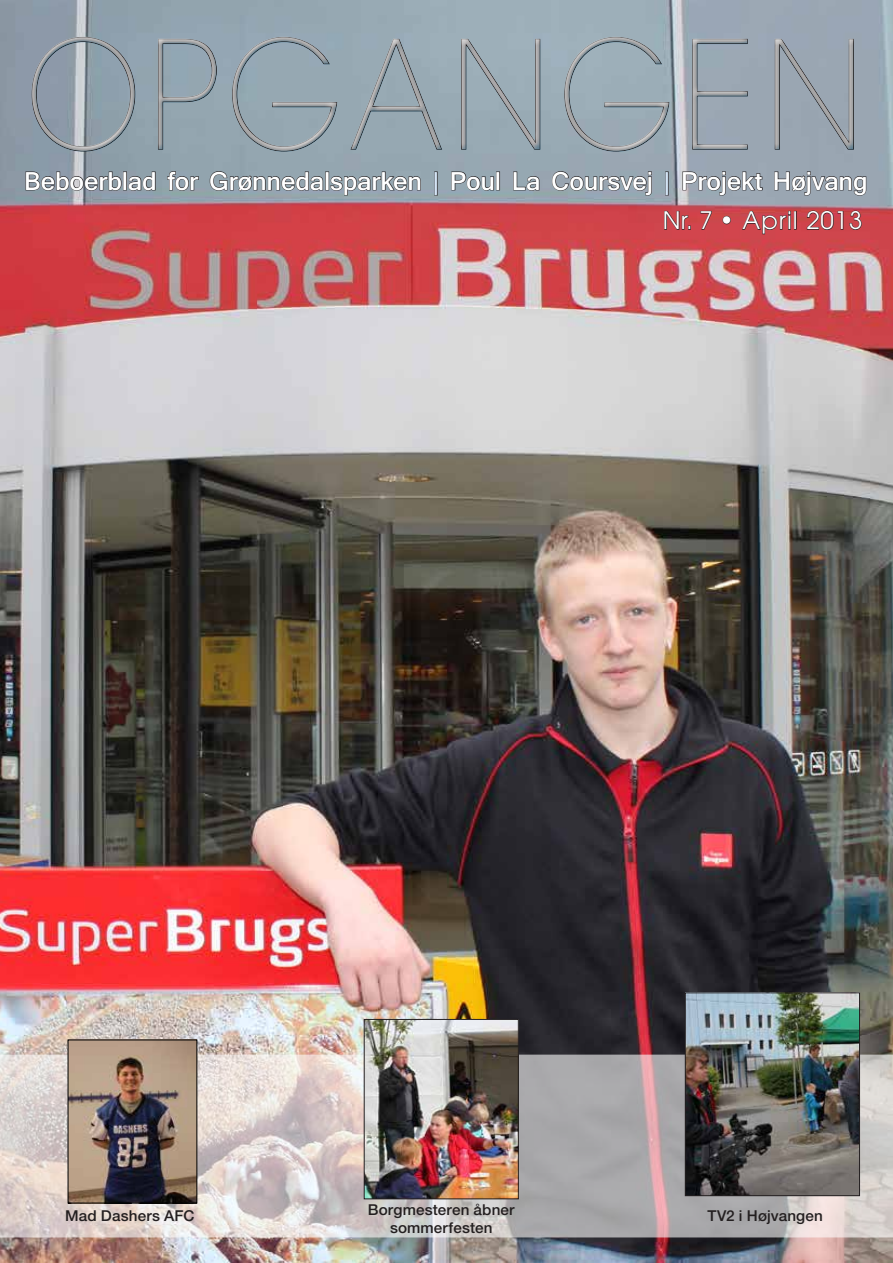
<style>
.page{position:relative;width:893px;height:1263px;background:#fff}
.page>*{position:absolute;margin:0;border:0;box-sizing:border-box;transform-origin:0 0}
.t1{font:200 148.2px "Avant Garde";letter-spacing:.07em;color:#a8a6a6;scale:.9 1}
.t2{font:700 27px "Shruti";letter-spacing:-.005em;color:#fff}
.t3{font:24px "Avant Garde";letter-spacing:.04em;color:#fff}
.t4{font:500 15px/18px "Helvetica Neue";letter-spacing:.01em;color:#231f20;text-align:center}
.s1{color:#aba8a9}
.s2{color:#d5e5f6}
.s3{color:#d4e5f6}
</style>
<div class="page">
<img style="left:0;top:0;width:893px;height:1263px">
<svg style="left:0;top:1054px;width:893px;height:183px;background:#c9c1c0"></svg>
<div style="left:25px;top:30px;width:834px;height:123px;background:#fff;opacity:.92"></div>
<div style="left:34px;top:35px;width:827px;height:124px;background:#0073b0;opacity:.7"></div>
<svg style="left:664px;top:211px;width:27px;height:19px"></svg>
<svg style="left:700px;top:211px;width:12px;height:19px"></svg>
<div style="left:723px;top:216px;width:8px;height:8px;border:1px solid #231f20;border-radius:50%"></div>
<svg style="left:742px;top:211px;width:49px;height:24px"></svg>
<div style="left:794px;top:211px;width:3px;height:19px;border:1px solid #231f20"></div>
<svg style="left:806px;top:210px;width:56px;height:20px"></svg>
<svg style="left:25px;top:171px;width:131px;height:20px;background:#717981"></svg>
<svg style="left:167px;top:171px;width:32px;height:20px"></svg>
<svg style="left:209px;top:171px;width:114px;height:20px;background:#747f87"></svg>
<div style="left:326px;top:172px;width:3px;height:18px;border:1px solid #231f20"></div>
<svg style="left:330px;top:171px;width:91px;height:25px;background:#7a878f"></svg>
<svg style="left:451px;top:171px;width:43px;height:20px"></svg>
<div style="left:497px;top:172px;width:3px;height:18px;border:1px solid #231f20"></div>
<svg style="left:513px;top:171px;width:27px;height:20px"></svg>
<svg style="left:552px;top:171px;width:100px;height:25px;background:#7e8891"></svg>
<svg style="left:682px;top:171px;width:81px;height:25px;background:#818992"></svg>
<svg style="left:774px;top:171px;width:93px;height:25px;background:#7d858e"></svg>
<img style="left:687px;top:994px;width:171px;height:200px">
<div style="left:685px;top:992px;width:175px;height:204px;border:1px solid #231f20"></div>
<img style="left:366px;top:1021px;width:151px;height:176px">
<div style="left:364px;top:1019px;width:155px;height:180px;border:1px solid #231f20"></div>
<img style="left:70px;top:1041px;width:125px;height:160px">
<div style="left:68px;top:1039px;width:129px;height:164px;border:1px solid #000101"></div>
<h1 class="t1" style="left:27px;top:8px;width:931px">OPGA<span class="s1">N</span>GEN</h1>
<p class="t2" style="left:24px;top:165px;width:845px">Beboerblad for Grønnedalsparken <span class="s2">|</span> Poul La Coursvej <span class="s3">|</span> Projekt Højvang</p>
<p class="t3" style="left:663px;top:206px;width:201px">Nr. 7 • April 2013</p>
<p class="t4" style="left:65px;top:1207px;width:131px">Mad Dashers AFC</p>
<p class="t4" style="left:368px;top:1200px;width:148px">Borgmesteren åbner sommerfesten</p>
<p class="t4" style="left:707px;top:1207px;width:117px">TV2 i Højvangen</p>
</div>
